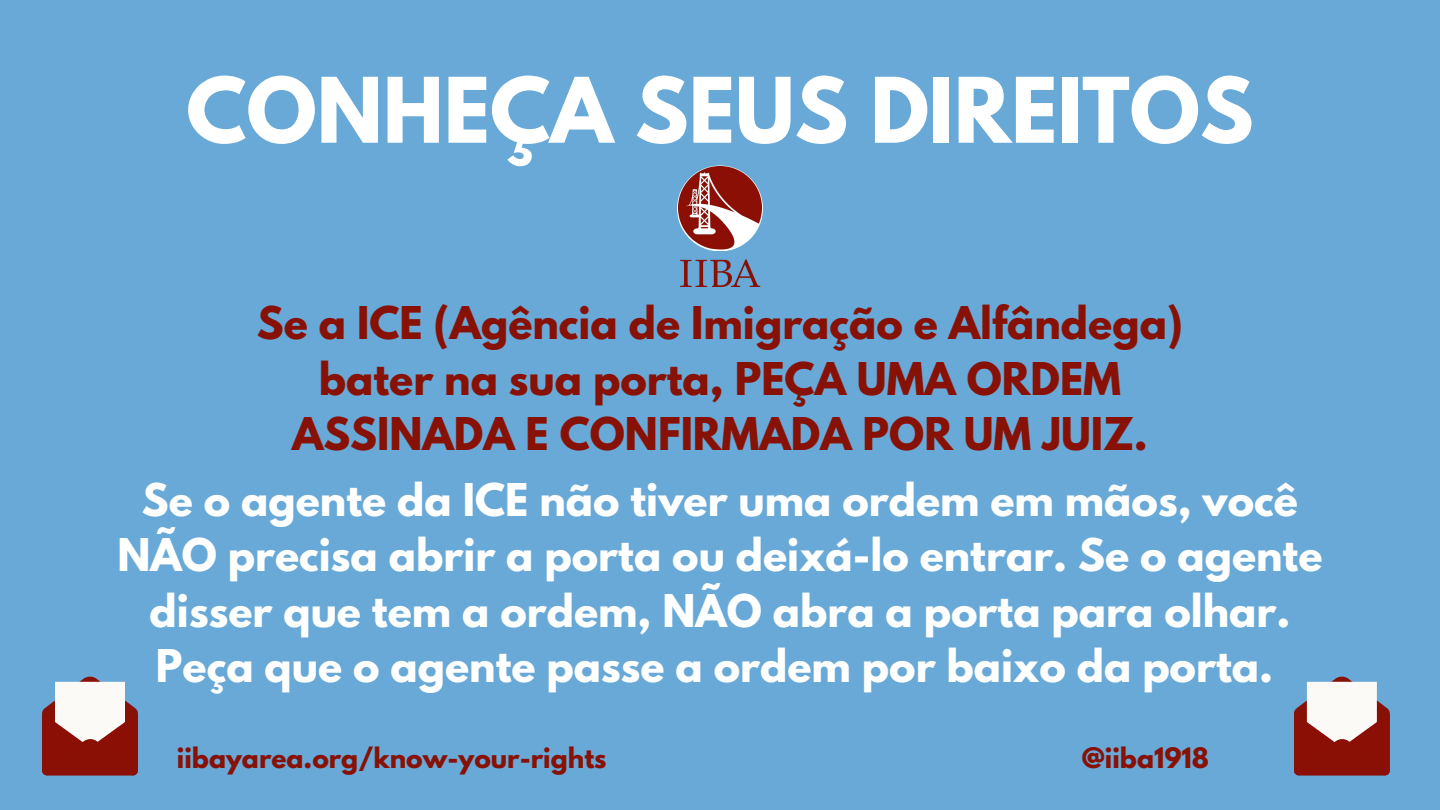
<style>
.page{position:relative;width:1440px;height:810px;background:#68a9d7}
.page>*{position:absolute;margin:0;border:0;box-sizing:border-box;transform-origin:0 0}
.t1{font:700 80px "League Spartan";color:#fff}
.t2{font:700 40px/55.5px "League Spartan";color:#fff;text-align:center}
.t3{font:700 40px/55.5px "League Spartan";color:#881105;text-align:center}
.t4{font:700 25px "League Spartan";color:#881105}
</style>
<div class="page">
<img style="left:678px;top:167px;width:83px;height:120px">
<svg style="left:42px;top:676px;width:96px;height:99px;background:#b17a79"></svg>
<svg style="left:1294px;top:676px;width:96px;height:99px;background:#b17a79"></svg>
<h1 class="t1" style="left:186px;top:71px;width:1069px">CONHEÇA SEUS DIREITOS</h1>
<p class="t3" style="left:257px;top:301px;width:928px">Se a ICE (Agência de Imigração e Alfândega) bater na sua porta, PEÇA UMA ORDEM<br>ASSINADA E CONFIRMADA POR UM JUIZ.</p>
<h2 class="t2" style="left:117px;top:477px;width:1207px">Se o agente da ICE não tiver uma ordem em mãos, você NÃO precisa abrir a porta ou deixá-lo entrar. Se o agente disser que tem a ordem, NÃO abra a porta para olhar.<br>Peça que o agente passe a ordem por baixo da porta.</h2>
<h2 class="t4" style="left:177px;top:746px;width:431px">iibayarea.org/know-your-rights</h2>
<p class="t4" style="left:1082px;top:746px;width:129px">@iiba1918</p>
</div>
